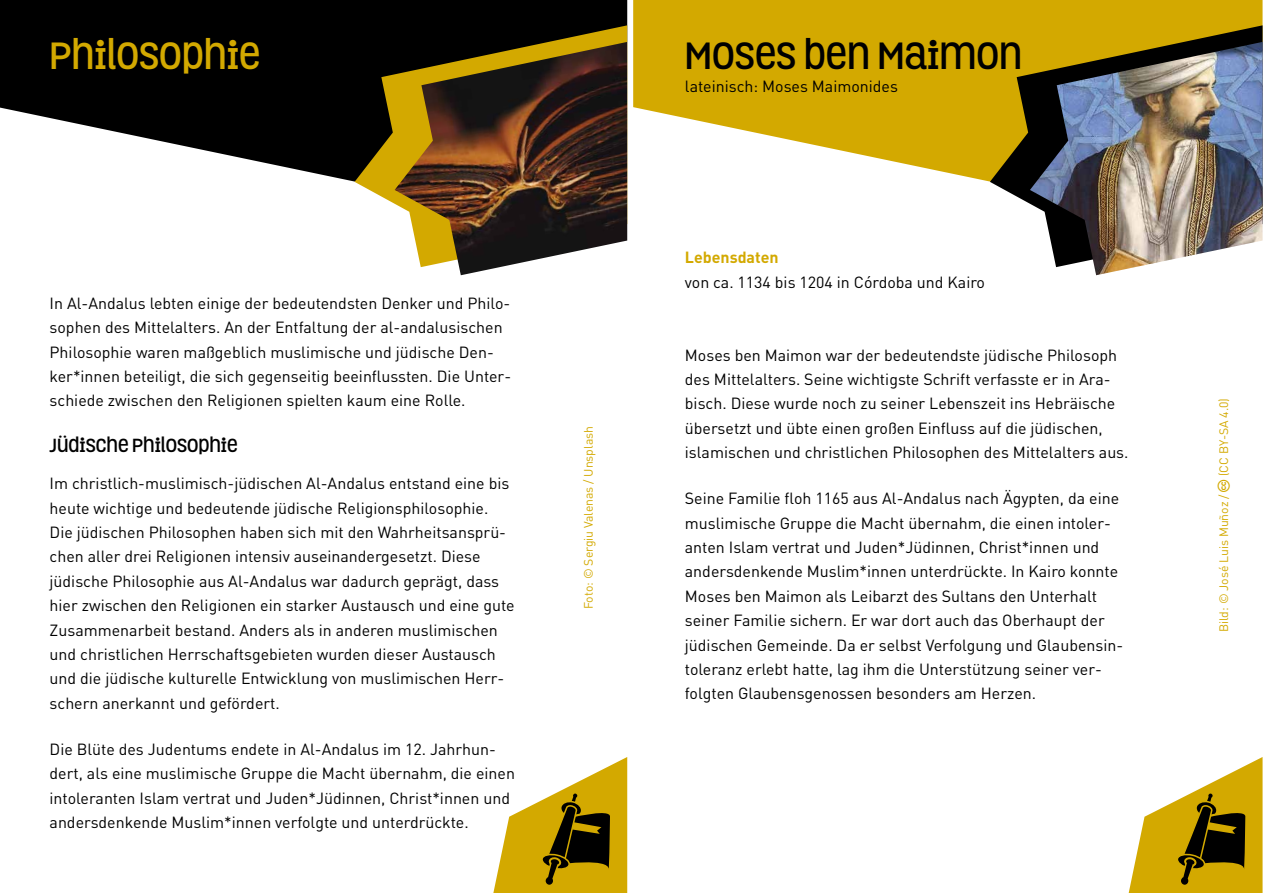
<style>
.page{position:relative;width:1263px;height:893px;background:#fff}
.page>*{position:absolute;margin:0;border:0;box-sizing:border-box;transform-origin:0 0}
.t1{font:700 36.6px "Grota";color:#000}
.t2{font:700 36.6px "Grota";color:#d3a900}
.t3{font:700 18.3px "Grota";color:#000}
.t4{font:16.05px/24.5px "DINOT";color:#000}
.t5{font:700 16.05px "DINOT";color:#d3a900}
.t6{font:12.15px "DINOT";letter-spacing:-.005em;color:#d3a900}
</style>
<div class="page">
<svg style="left:633px;top:0;width:629px;height:182px;fill:#d3a900"></svg>
<svg style="left:990px;top:25px;width:272px;height:179px;background:#a5860a"></svg>
<img style="left:1030px;top:42px;width:232px;height:233px">
<svg style="left:1129px;top:757px;width:133px;height:136px"></svg>
<svg style="left:0;top:0;width:627px;height:182px;fill:#000"></svg>
<svg style="left:355px;top:25px;width:272px;height:179px;background:#3a300a"></svg>
<img style="left:395px;top:42px;width:232px;height:233px">
<svg style="left:493px;top:757px;width:134px;height:136px"></svg>
<h1 class="t2" style="left:50px;top:28px;width:212px">PHILOSOPHIE</h1>
<p class="t4" style="left:50px;top:290px;width:463px">In Al-Andalus lebten einige der bedeutendsten Denker und Philo&shy;sophen des Mittelalters. An der Entfaltung der al-andalusischen Philosophie waren maßgeblich muslimische und jüdische Den&shy;ker*innen beteiligt, die sich gegenseitig beeinflussten. Die Unter&shy;schiede zwischen den Religionen spielten kaum eine Rolle.</p>
<p class="t3" style="left:50px;top:432px;width:190px">JÜDISCHE PHILOSOPHIE</p>
<p class="t4" style="left:50px;top:470px;width:467px">Im christlich-muslimisch-jüdischen Al-Andalus entstand eine bis heute wichtige und bedeutende jüdische Religionsphilosophie.<br>Die jüdischen Philosophen haben sich mit den Wahrheitsansprü&shy;chen aller drei Religionen intensiv auseinandergesetzt. Diese jüdische Philosophie aus Al-Andalus war dadurch geprägt, dass hier zwischen den Religionen ein starker Austausch und eine gute Zusammenarbeit bestand. Anders als in anderen muslimischen und christlichen Herrschaftsgebieten wurden dieser Austausch und die jüdische kulturelle Entwicklung von muslimischen Herr&shy;schern anerkannt und gefördert.</p>
<p class="t4" style="left:50px;top:736px;width:467px">Die Blüte des Judentums endete in Al-Andalus im 12. Jahrhun&shy;dert, als eine muslimische Gruppe die Macht übernahm, die einen intoleranten Islam vertrat und Juden*Jüdinnen, Christ*innen und andersdenkende Muslim*innen verfolgte und unterdrückte.</p>
<p class="t6" style="left:580px;top:609px;width:184px;rotate:-90deg">Foto: © Sergiu Valenas / Unsplash</p>
<h1 class="t1" style="left:685px;top:28px;width:339px">MOSES BEN MAIMON</h1>
<p class="t4" style="left:685px;top:73px;width:215px">lateinisch: Moses Maimonides</p>
<p class="t5" style="left:685px;top:247px;width:95px">Lebensdaten</p>
<p class="t4" style="left:685px;top:269px;width:302px">von ca. 1134 bis 1204 in Córdoba und Kairo</p>
<p class="t4" style="left:685px;top:342px;width:445px">Moses ben Maimon war der bedeutendste jüdische Philosoph des Mittelalters. Seine wichtigste Schrift verfasste er in Ara&shy;bisch. Diese wurde noch zu seiner Lebenszeit ins Hebräische übersetzt und übte einen großen Einfluss auf die jüdischen, islamischen und christlichen Philosophen des Mittelalters aus.</p>
<p class="t4" style="left:685px;top:485px;width:440px">Seine Familie floh 1165 aus Al-Andalus nach Ägypten, da eine muslimische Gruppe die Macht übernahm, die einen intoler&shy;anten Islam vertrat und Juden*Jüdinnen, Christ*innen und andersdenkende Muslim*innen unterdrückte. In Kairo konnte Moses ben Maimon als Leibarzt des Sultans den Unterhalt seiner Familie sichern. Er war dort auch das Oberhaupt der jüdischen Gemeinde. Da er selbst Verfolgung und Glaubensin&shy;toleranz erlebt hatte, lag ihm die Unterstützung seiner ver&shy;folgten Glaubensgenossen besonders am Herzen.</p>
<p class="t6" style="left:1215px;top:476px;width:80px;rotate:-90deg">(CC BY-SA 4.0)</p>
<p class="t6" style="left:1215px;top:632px;width:139px;rotate:-90deg">Bild: © José Luis Muñoz /</p>
</div>
